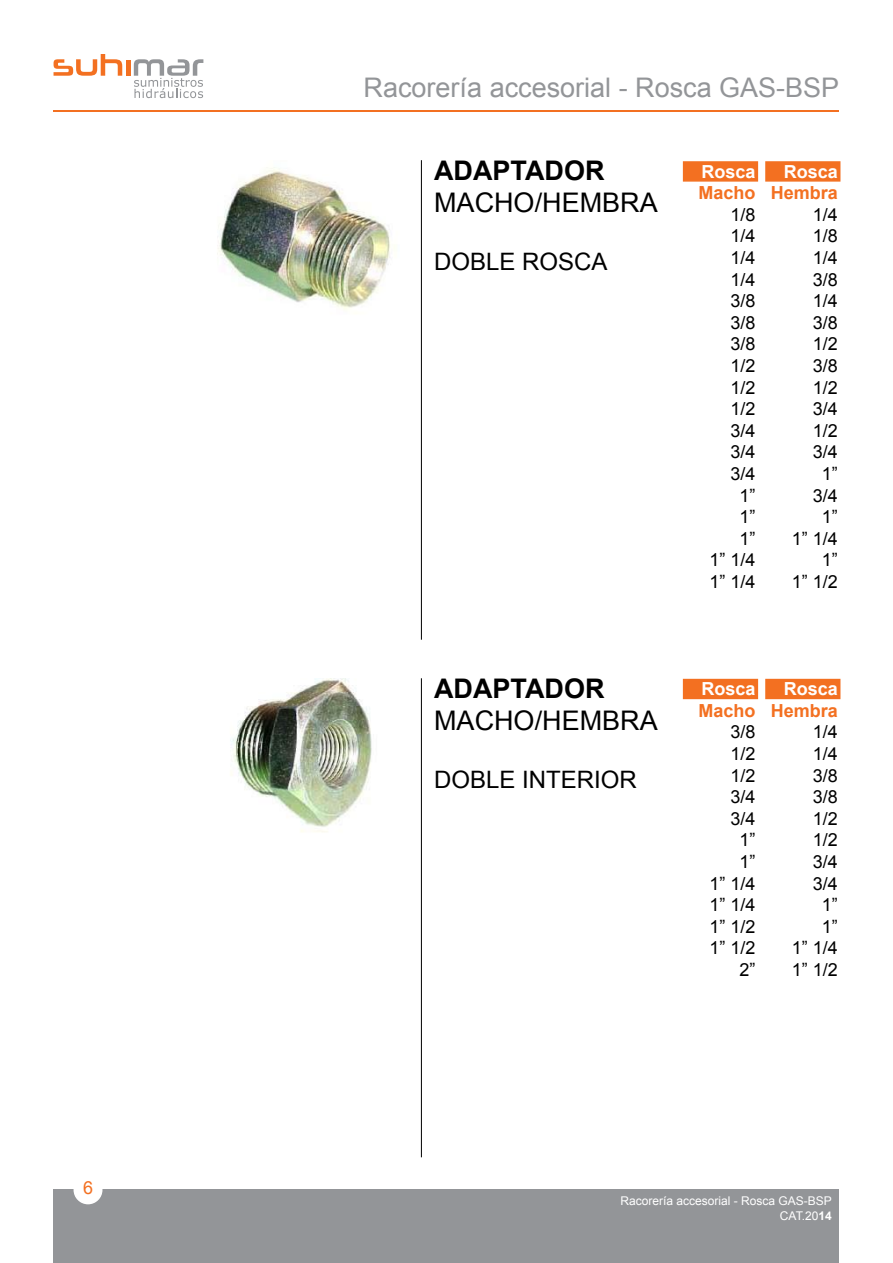
<style>
.page{position:relative;width:893px;height:1263px;background:#fff}
.page>*{position:absolute;margin:0;border:0;box-sizing:border-box;transform-origin:0 0}
.t1{font:27px "Arial";color:#939598}
.t2{font:27px "Arial";color:#000}
.t3{font:700 27px "Arial";color:#000}
.t4{font:24px "Arial";color:#000}
.t5{font:18px/21.6px "Arial";color:#000;text-align:right}
.t6{font:700 18px "Arial";color:#f37021}
.t7{font:700 18px "Arial";color:#fff}
.t8{font:18px "Arial";color:#f37021}
.t9{font:12px/15px "Arial";color:#fff;text-align:right}
.s1{font-weight:700}
</style>
<div class="page">
<svg style="left:54px;top:54px;width:68px;height:22px"></svg>
<hr style="left:126px;top:60px;width:4px;height:16px;background:#f37021">
<svg style="left:134px;top:59px;width:69px;height:39px"></svg>
<div style="left:54px;top:1189px;width:785px;height:74px;background:#939598"></div>
<hr style="left:54px;top:111px;width:785px;height:1px;background:#f37021">
<div style="left:74px;top:1176px;width:28px;height:27px;background:#fff;border-radius:50%"></div>
<div style="left:74px;top:1175px;width:28px;height:29px;border:2px solid #fff;border-radius:50%"></div>
<hr style="left:421px;top:678px;width:1px;height:479px;background:#000">
<hr style="left:421px;top:160px;width:1px;height:480px;background:#000">
<div style="left:765px;top:161px;width:75px;height:21px;background:#f37021;border:2px solid #f37021"></div>
<div style="left:683px;top:161px;width:75px;height:21px;background:#f37021;border:2px solid #f37021"></div>
<div style="left:765px;top:679px;width:75px;height:20px;background:#f37021"></div>
<div style="left:683px;top:679px;width:75px;height:20px;background:#f37021"></div>
<img style="left:217px;top:167px;width:178px;height:143px">
<img style="left:230px;top:678px;width:142px;height:154px">
<p class="t8" style="left:83px;top:1176px;width:12px">6</p>
<h1 class="t1" style="left:364px;top:70px;width:477px">Racorería accesorial - Rosca GAS-BSP</h1>
<h1 class="t3" style="left:434px;top:152px;width:172px">ADAPTADOR</h1>
<h1 class="t2" style="left:434px;top:185px;width:225px">MACHO/HEMBRA</h1>
<h2 class="t4" style="left:434px;top:246px;width:175px">DOBLE ROSCA</h2>
<h1 class="t3" style="left:434px;top:670px;width:172px">ADAPTADOR</h1>
<h1 class="t2" style="left:434px;top:703px;width:225px">MACHO/HEMBRA</h1>
<h2 class="t4" style="left:434px;top:764px;width:204px">DOBLE INTERIOR</h2>
<p class="t7" style="left:701px;top:159px;width:56px">Rosca</p>
<p class="t6" style="left:698px;top:181px;width:59px">Macho</p>
<p class="t5" style="left:709px;top:204px;width:48px">1/8<br>1/4<br>1/4<br>1/4<br>3/8<br>3/8<br>3/8<br>1/2<br>1/2<br>1/2<br>3/4<br>3/4<br>3/4<br>1”<br>1”<br>1”<br>1” 1/4<br>1” 1/4</p>
<p class="t7" style="left:784px;top:159px;width:56px">Rosca</p>
<p class="t6" style="left:771px;top:181px;width:69px">Hembra</p>
<p class="t5" style="left:792px;top:204px;width:48px">1/4<br>1/8<br>1/4<br>3/8<br>1/4<br>3/8<br>1/2<br>3/8<br>1/2<br>3/4<br>1/2<br>3/4<br>1”<br>3/4<br>1”<br>1” 1/4<br>1”<br>1” 1/2</p>
<p class="t7" style="left:701px;top:677px;width:56px">Rosca</p>
<p class="t6" style="left:698px;top:698px;width:59px">Macho</p>
<p class="t5" style="left:709px;top:721px;width:48px">3/8<br>1/2<br>1/2<br>3/4<br>3/4<br>1”<br>1”<br>1” 1/4<br>1” 1/4<br>1” 1/2<br>1” 1/2<br>2”</p>
<p class="t7" style="left:784px;top:677px;width:56px">Rosca</p>
<p class="t6" style="left:771px;top:698px;width:69px">Hembra</p>
<p class="t5" style="left:792px;top:721px;width:48px">1/4<br>1/4<br>3/8<br>3/8<br>1/2<br>1/2<br>3/4<br>3/4<br>1”<br>1”<br>1” 1/4<br>1” 1/2</p>
<p class="t9" style="left:621px;top:1193px;width:213px">Racorería accesorial - Rosca GAS-BSP<br>CAT.20<span class="s1">14</span></p>
</div>
